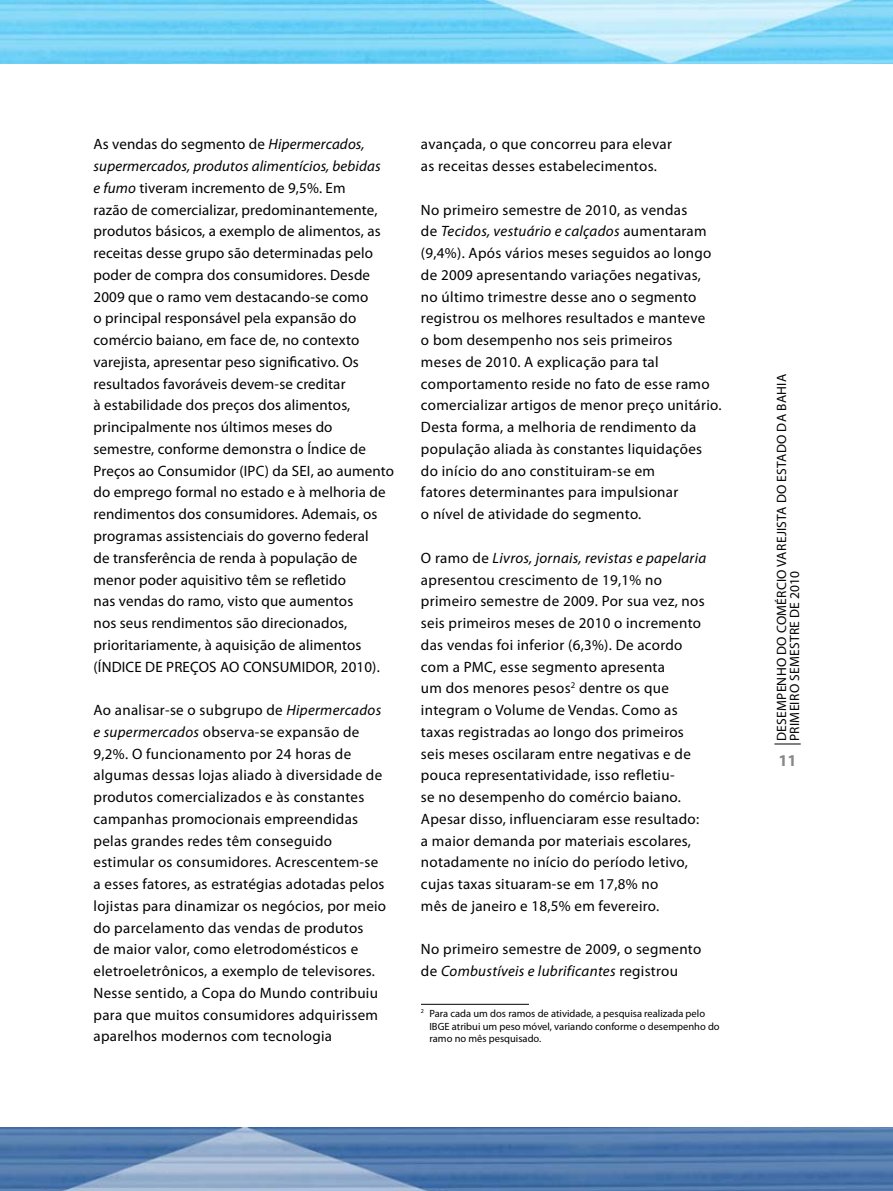
<style>
.page{position:relative;width:893px;height:1191px;background:#fff}
.page>*{position:absolute;margin:0;border:0;box-sizing:border-box;transform-origin:0 0}
.t1{font:700 16.5px "Myriad Pro";color:#87888a}
.t2{font:15px/21.8px "Myriad Pro";letter-spacing:.02em;color:#000}
.t3{font:13.5px/13.2px "Myriad Pro";letter-spacing:.02em;color:#000}
.t4{font:10.5px/12.6px "Myriad Pro";color:#000}
.s1{font-style:italic}
</style>
<div class="page">
<img style="left:0;top:1127px;width:893px;height:64px">
<img style="left:0;top:0;width:893px;height:64px">
<svg style="left:774px;top:743px;width:27px;height:1px"></svg>
<hr style="left:421px;top:1004px;width:108px;height:1px;background:#000">
<p class="t2" style="left:94px;top:133px;width:302px">As vendas do segmento de <span class="s1">Hipermercados, supermercados, produtos alimentícios, bebidas<br>e fumo</span> tiveram incremento de 9,5%. Em<br>razão de comercializar, predominantemente, produtos básicos, a exemplo de alimentos, as receitas desse grupo são determinadas pelo poder de compra dos consumidores. Desde 2009 que o ramo vem destacando-se como<br>o principal responsável pela expansão do comércio baiano, em face de, no contexto varejista, apresentar peso significativo. Os resultados favoráveis devem-se creditar<br>à estabilidade dos preços dos alimentos, principalmente nos últimos meses do semestre, conforme demonstra o Índice de Preços ao Consumidor (IPC) da SEI, ao aumento do emprego formal no estado e à melhoria de rendimentos dos consumidores. Ademais, os programas assistenciais do governo federal<br>de transferência de renda à população de menor poder aquisitivo têm se refletido<br>nas vendas do ramo, visto que aumentos<br>nos seus rendimentos são direcionados, prioritariamente, à aquisição de alimentos (ÍNDICE DE PREÇOS AO CONSUMIDOR, 2010).</p>
<p class="t2" style="left:94px;top:699px;width:294px">Ao analisar-se o subgrupo de <span class="s1">Hipermercados e supermercados</span> observa-se expansão de 9,2%. O funcionamento por 24 horas de algumas dessas lojas aliado à diversidade de produtos comercializados e às constantes campanhas promocionais empreendidas pelas grandes redes têm conseguido estimular os consumidores. Acrescentem-se a esses fatores, as estratégias adotadas pelos lojistas para dinamizar os negócios, por meio do parcelamento das vendas de produtos<br>de maior valor, como eletrodomésticos e eletroeletrônicos, a exemplo de televisores.<br>Nesse sentido, a Copa do Mundo contribuiu para que muitos consumidores adquirissem aparelhos modernos com tecnologia</p>
<p class="t2" style="left:421px;top:133px;width:252px">avançada, o que concorreu para elevar as receitas desses estabelecimentos.</p>
<p class="t2" style="left:421px;top:198px;width:302px">No primeiro semestre de 2010, as vendas<br>de <span class="s1">Tecidos, vestuário e calçados</span> aumentaram (9,4%). Após vários meses seguidos ao longo de 2009 apresentando variações negativas, no último trimestre desse ano o segmento registrou os melhores resultados e manteve<br>o bom desempenho nos seis primeiros<br>meses de 2010. A explicação para tal comportamento reside no fato de esse ramo comercializar artigos de menor preço unitário.<br>Desta forma, a melhoria de rendimento da população aliada às constantes liquidações do início do ano constituiram-se em<br>fatores determinantes para impulsionar<br>o nível de atividade do segmento.</p>
<p class="t2" style="left:421px;top:546px;width:287px">O ramo de <span class="s1">Livros, jornais, revistas e papelaria </span>apresentou crescimento de 19,1% no primeiro semestre de 2009. Por sua vez, nos seis primeiros meses de 2010 o incremento das vendas foi inferior (6,3%). De acordo com a PMC, esse segmento apresenta<br>um dos menores pesos<sup>2</sup> dentre os que integram o Volume de Vendas. Como as taxas registradas ao longo dos primeiros seis meses oscilaram entre negativas e de pouca representatividade, isso refletiu-<br>se no desempenho do comércio baiano.<br>Apesar disso, influenciaram esse resultado: a maior demanda por materiais escolares, notadamente no início do período letivo, cujas taxas situaram-se em 17,8% no<br>mês de janeiro e 18,5% em fevereiro.</p>
<p class="t2" style="left:421px;top:938px;width:282px">No primeiro semestre de 2009, o segmento de <span class="s1">Combustíveis e lubrificantes</span> registrou</p>
<p class="t4" style="left:429px;top:1007px;width:292px;text-indent:-9px"><sup>2</sup> Para cada um dos ramos de atividade, a pesquisa realizada pelo<br>IBGE atribui um peso móvel, variando conforme o desempenho do ramo no mês pesquisado.</p>
<p class="t3" style="left:775px;top:741px;width:367px;rotate:-90deg">Desempenho do comércio varejista do estado da Bahia primeiro semestre de 2010</p>
<p class="t1" style="left:778px;top:749px;width:20px">11</p>
</div>
